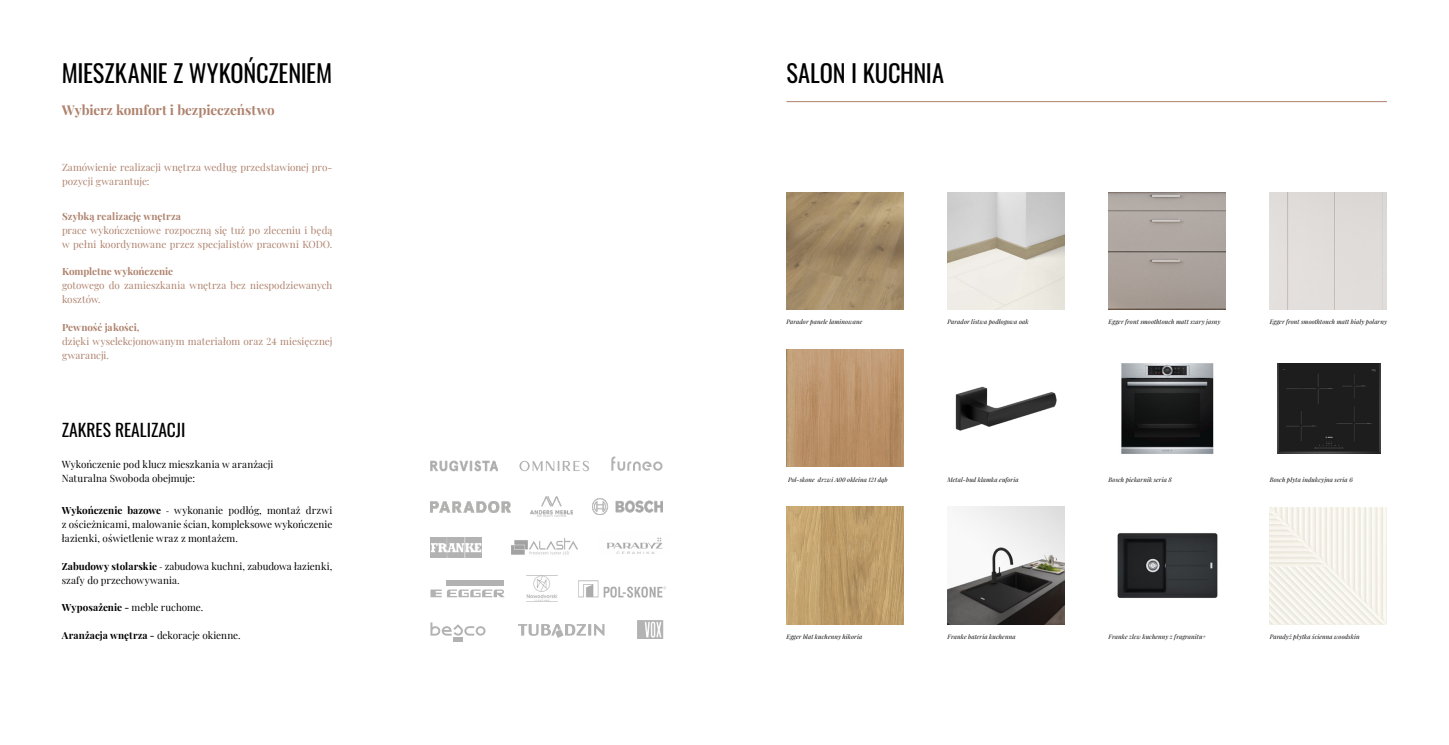
<style>
.page{position:relative;width:1449px;height:745px;background:#fff}
.page>*{position:absolute;margin:0;border:0;box-sizing:border-box;transform-origin:0 0}
.t1{font:24.41px "Oswald";letter-spacing:-.005em;color:#000}
.t2{font:17.5px "Oswald";color:#000}
.t3{font:700 13.47px "Playfair Display";letter-spacing:-.005em;color:#ae826d}
.t4{font:9.89px/14px "Playfair Display";color:#000}
.t5{font:9.89px/14px "Playfair Display";color:#ae816d}
.t6{font:700 9.89px "Playfair Display";color:#ae826d}
.t7{font:700 9.89px "Playfair Display";letter-spacing:.005em;color:#000}
.t8{font:italic 6.12px "Playfair Display";letter-spacing:.02em;color:#000}
.s1{font-weight:700}
.s2{font-family:"Minion Pro"}
.s3{font-weight:400}
</style>
<div class="page">
<img style="left:786px;top:349px;width:118px;height:117px">
<img style="left:786px;top:192px;width:118px;height:117px">
<div style="left:1269px;top:192px;width:117px;height:117px;background:#e1ddda"></div>
<img style="left:1269px;top:507px;width:117px;height:117px">
<img style="left:1277px;top:363px;width:103px;height:90px">
<img style="left:1121px;top:363px;width:93px;height:91px">
<img style="left:1117px;top:533px;width:101px;height:65px">
<img style="left:1108px;top:192px;width:118px;height:117px">
<img style="left:786px;top:506px;width:118px;height:118px">
<img style="left:955px;top:386px;width:102px;height:45px">
<img style="left:947px;top:192px;width:118px;height:117px">
<img style="left:947px;top:506px;width:118px;height:118px">
<hr style="left:786px;top:101px;width:600px;height:1px;background:#ae826d">
<svg style="left:518px;top:624px;width:86px;height:13px"></svg>
<hr style="left:453px;top:637px;width:10px;height:4px;background:#b2b2b2">
<svg style="left:430px;top:622px;width:55px;height:14px"></svg>
<div style="left:447px;top:579px;width:57px;height:6px;background:#b2b2b2"></div>
<svg style="left:430px;top:589px;width:75px;height:8px"></svg>
<img style="left:592px;top:498px;width:70px;height:16px">
<img style="left:430px;top:501px;width:80px;height:11px">
<img style="left:430px;top:537px;width:51px;height:20px">
<img style="left:637px;top:620px;width:27px;height:18px">
<img style="left:579px;top:580px;width:87px;height:17px">
<img style="left:607px;top:537px;width:56px;height:15px">
<img style="left:511px;top:537px;width:66px;height:18px">
<img style="left:526px;top:575px;width:31px;height:26px">
<img style="left:530px;top:496px;width:42px;height:21px">
<svg style="left:519px;top:460px;width:70px;height:11px"></svg>
<svg style="left:611px;top:456px;width:51px;height:15px"></svg>
<img style="left:430px;top:460px;width:67px;height:12px">
<h1 class="t1" style="left:62px;top:51px;width:272px">MIESZKANIE Z WYKOŃCZENIEM</h1>
<h3 class="t3" style="left:62px;top:99px;width:214px">Wybierz komfort i bezpieczeństwo</h3>
<h3 class="t5" style="left:62px;top:159px;width:272px">Zamówienie realizacji wnętrza według przedstawionej pro&shy;pozycji gwarantuje:</h3>
<h3 class="t6" style="left:62px;top:208px;width:120px">Szybką realizację wnętrza</h3>
<h3 class="t5" style="left:62px;top:222px;width:272px">prace wykończeniowe rozpoczną się tuż po zleceniu i będą w pełni koordynowane przez specjalistów pracowni KODO.</h3>
<h3 class="t6" style="left:62px;top:263px;width:113px">Kompletne wykończenie</h3>
<h3 class="t5" style="left:62px;top:277px;width:272px">gotowego do zamieszkania wnętrza bez niespodziewanych kosztów.</h3>
<h3 class="t6" style="left:62px;top:319px;width:79px">Pewność jakości,</h3>
<h3 class="t5" style="left:62px;top:333px;width:272px">dzięki wyselekcjonowanym materiałom oraz 24 miesięcznej gwarancji.</h3>
<h2 class="t2" style="left:62px;top:413px;width:125px">ZAKRES REALIZACJI</h2>
<h3 class="t4" style="left:62px;top:456px;width:213px">Wykończenie pod klucz mieszkania w aranżacji<br>Naturalna Swoboda obejmuje:</h3>
<h3 class="t4" style="left:62px;top:502px;width:272px;text-align:justify"><span class="s1">Wykończenie bazowe</span> <span class="s2">-</span> wykonanie podłóg, montaż drzwi z ościeżnicami, malowanie ścian, kompleksowe wykończenie łazienki, oświetlenie wraz z montażem.</h3>
<h3 class="t4" style="left:62px;top:557px;width:272px"><span class="s1">Zabudowy stolarskie</span> <span class="s2">-</span> zabudowa kuchni, zabudowa łazienki, szafy do przechowywania.</h3>
<h3 class="t4" style="left:62px;top:599px;width:143px"><span class="s1">Wyposażenie -</span> meble ruchome.</h3>
<h3 class="t7" style="left:62px;top:626px;width:180px">Aranżacja wnętrza - <span class="s3">dekoracje okienne.</span></h3>
<h1 class="t1" style="left:786px;top:51px;width:159px">SALON I KUCHNIA</h1>
<p class="t8" style="left:786px;top:317px;width:77px">Parador panele laminowane</p>
<p class="t8" style="left:947px;top:317px;width:83px">Parador listwa podłogowa oak</p>
<p class="t8" style="left:788px;top:474px;width:101px">Pol-skone drzwi A00 okleina 121 dąb</p>
<p class="t8" style="left:947px;top:474px;width:73px">Metal-bud klamka euforia</p>
<p class="t8" style="left:1108px;top:317px;width:113px">Egger front smoothtouch matt szary jasny</p>
<p class="t8" style="left:1269px;top:317px;width:119px">Egger front smoothtouch matt biały polarny</p>
<p class="t8" style="left:1108px;top:474px;width:65px">Bosch piekarnik seria 8</p>
<p class="t8" style="left:1269px;top:474px;width:85px">Bosch płyta indukcyjna seria 6</p>
<p class="t8" style="left:786px;top:631px;width:77px">Egger blat kuchenny hikoria</p>
<p class="t8" style="left:1108px;top:631px;width:99px">Franke zlew kuchenny z fragranitu+</p>
<p class="t8" style="left:1269px;top:631px;width:91px">Paradyż płytka ścienna woodskin</p>
<p class="t8" style="left:947px;top:631px;width:69px">Franke bateria kuchenna</p>
</div>
